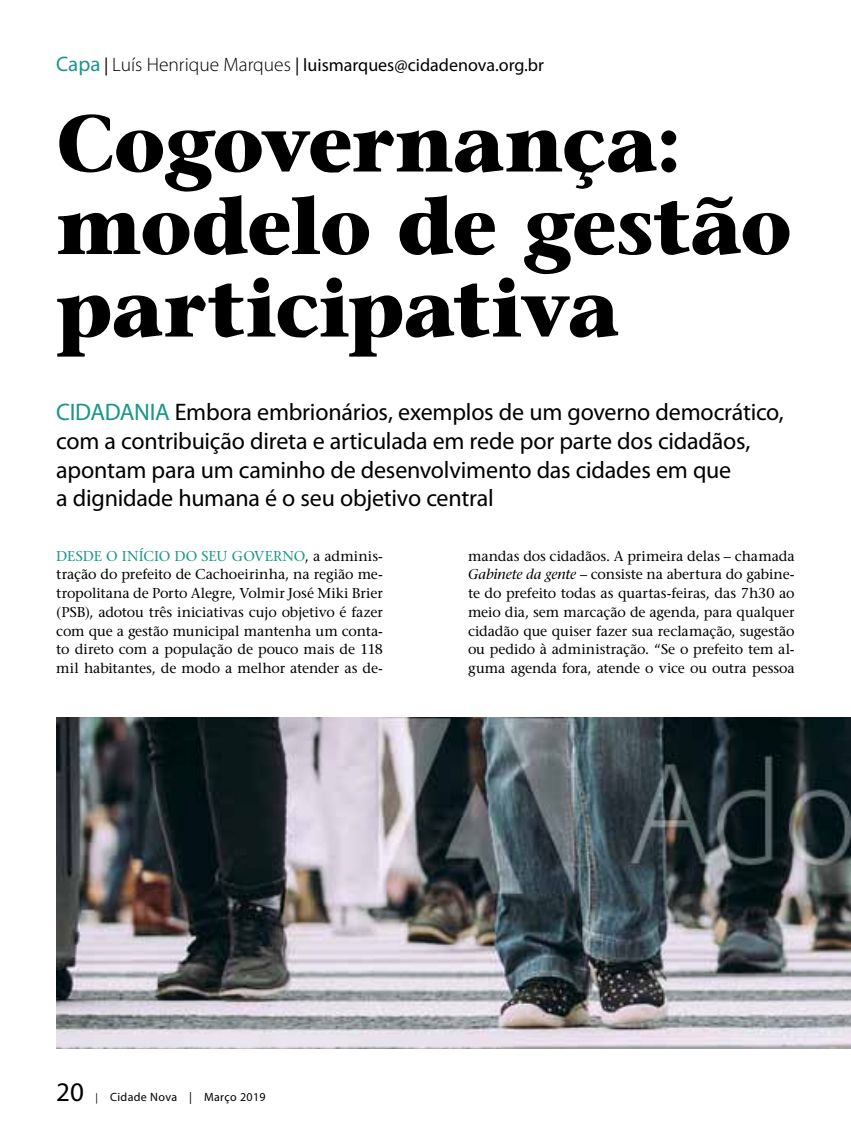
<style>
.page{position:relative;width:851px;height:1127px;background:#fff}
.page>*{position:absolute;margin:0;border:0;box-sizing:border-box;transform-origin:0 0}
.t1{font:700 80.25px/82.5px "Stone Serif Std";letter-spacing:-.015em;color:#000}
.t2{font:27px "Myriad Pro";color:#000}
.t3{font:24px/28.8px "Myriad Pro";letter-spacing:-.01em;color:#000}
.t4{font:18px "Myriad Pro";color:#000}
.t5{font:500 14.25px/18.8px "Stone Serif Std";letter-spacing:-.01em;color:#000;text-align:justify}
.t6{font:12px "Myriad Pro";letter-spacing:.03em;color:#000}
.s1{font-size:21px;color:#1a9687}
.s2{font-weight:300;font-size:19.5px}
.s3{color:#1a9687}
.s4{font-style:italic}
.s5{font-size:10.5px}
</style>
<div class="page">
<img style="left:56px;top:717px;width:794px;height:331px">
<p class="t4" style="left:56px;top:54px;width:489px"><span class="s1">Capa</span> | <span class="s2">Luís Henrique Marques</span> | luismarques@cidadenova.org.br</p>
<h1 class="t1" style="left:56px;top:101px;width:737px">Cogovernança: modelo de gestão participativa</h1>
<p class="t3" style="left:56px;top:397px;width:729px"><span class="s3">CIDADANIA</span> Embora embrionários, exemplos de um governo democrático, com a contribuição direta e articulada em rede por parte dos cidadãos, apontam para um caminho de desenvolvimento das cidades em que<br>a dignidade humana é o seu objetivo central</p>
<p class="t5" style="left:56px;top:546px;width:328px"><span class="s3">Desde o início d o seu governo</span>, a adminis&shy;tração do prefeito de Cachoeirinha, na região me&shy;tropolitana de Porto Alegre, Volmir José Miki Brier (PSB), adotou três iniciativas cujo objetivo é fazer com que a gestão municipal mantenha um conta&shy;to direto com a população de pouco mais de 118 mil habitantes, de modo a melhor atender as de-</p>
<p class="t5" style="left:468px;top:546px;width:328px">mandas dos cidadãos. A primeira delas – chamada <span class="s4">Gabinete da gente</span> – consiste na abertura do gabine&shy;te do prefeito todas as quartas-feiras, das 7h30 ao meio dia, sem marcação de agenda, para qualquer cidadão que quiser fazer sua reclamação, sugestão ou pedido à administração. “Se o prefeito tem al&shy;guma agenda fora, atende o vice ou outra pessoa</p>
<h2 class="t2" style="left:56px;top:1076px;width:29px">20</h2>
<p class="t6" style="left:96px;top:1090px;width:171px"><span class="s5">|</span> Cidade Nova | Março 2019</p>
</div>
